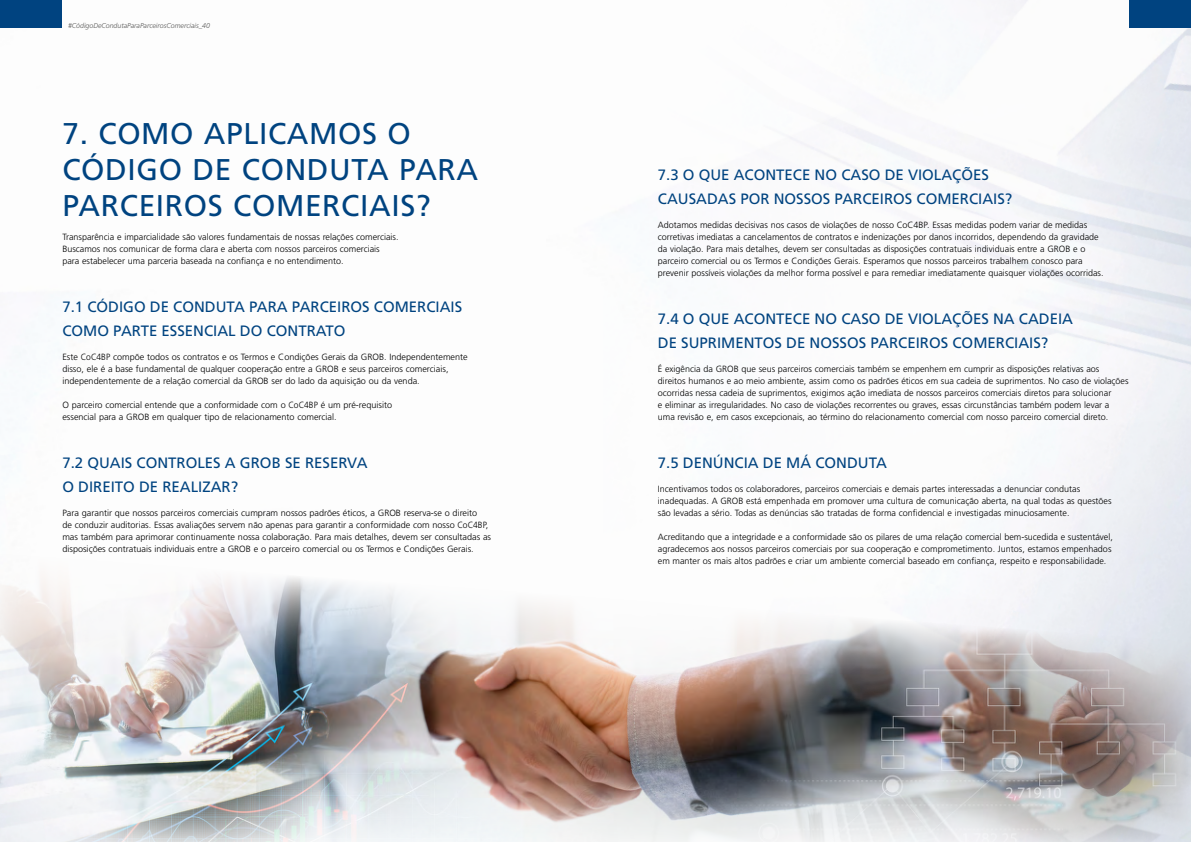
<style>
.page{position:relative;width:1191px;height:842px;background:#fff}
.page>*{position:absolute;margin:0;border:0;box-sizing:border-box;transform-origin:0 0}
.Headline{font:30px/36px "Frutiger LT Pro";letter-spacing:.02em;color:#004380}
.Subheadline{font:15px/24px "Frutiger LT Pro";color:#004380}
._02a_Subhead_Blau{font:300 9px/12px "Frutiger LT Pro";color:#000}
._03b_Grundtext_Versalien_blau_12pt{font:italic 300 7px "Frutiger LT Pro";color:#575756}
</style>
<div class="page">
<div style="left:0;top:0;width:62px;height:28px;background:#004380"></div>
<div style="left:1129px;top:0;width:62px;height:28px;background:#004380"></div>
<img style="left:0;top:553px;width:1191px;height:289px">
<p class="_03b_Grundtext_Versalien_blau_12pt" style="left:68px;top:22px;width:143px">#CódigoDeCondutaParaParceirosComerciais_40</p>
<p class="Headline" style="left:62px;top:116px;width:417px">7. COMO APLICAMOS O<br>CÓDIGO DE CONDUTA PARA<br>PARCEIROS COMERCIAIS?</p>
<p class="_02a_Subhead_Blau" style="left:62px;top:231px;width:338px">Transparência e imparcialidade são valores fundamentais de nossas relações comerciais.<br>Buscamos nos comunicar de forma clara e aberta com nossos parceiros comerciais para estabelecer uma parceria baseada na confiança e no entendimento.</p>
<p class="Subheadline" style="left:62px;top:295px;width:401px">7.1 CÓDIGO DE CONDUTA PARA PARCEIROS COMERCIAIS<br>COMO PARTE ESSENCIAL DO CONTRATO</p>
<p class="_02a_Subhead_Blau" style="left:62px;top:351px;width:407px">Este CoC4BP compõe todos os contratos e os Termos e Condições Gerais da GROB. Independentemente disso, ele é a base fundamental de qualquer cooperação entre a GROB e seus parceiros comerciais, independentemente de a relação comercial da GROB ser do lado da aquisição ou da venda.</p>
<p class="_02a_Subhead_Blau" style="left:62px;top:399px;width:331px">O parceiro comercial entende que a conformidade com o CoC4BP é um pré-requisito essencial para a GROB em qualquer tipo de relacionamento comercial.</p>
<p class="Subheadline" style="left:62px;top:451px;width:307px">7.2 QUAIS CONTROLES A GROB SE RESERVA<br>O DIREITO DE REALIZAR?</p>
<p class="_02a_Subhead_Blau" style="left:62px;top:507px;width:430px">Para garantir que nossos parceiros comerciais cumpram nossos padrões éticos, a GROB reserva-se o direito<br>de conduzir auditorias. Essas avaliações servem não apenas para garantir a conformidade com nosso CoC4BP, mas também para aprimorar continuamente nossa colaboração. Para mais detalhes, devem ser consultadas as disposições contratuais individuais entre a GROB e o parceiro comercial ou os Termos e Condições Gerais.</p>
<p class="Subheadline" style="left:658px;top:163px;width:356px">7.3 O QUE ACONTECE NO CASO DE VIOLAÇÕES<br>CAUSADAS POR NOSSOS PARCEIROS COMERCIAIS?</p>
<p class="_02a_Subhead_Blau" style="left:658px;top:219px;width:447px">Adotamos medidas decisivas nos casos de violações de nosso CoC4BP. Essas medidas podem variar de medidas corretivas imediatas a cancelamentos de contratos e indenizações por danos incorridos, dependendo da gravidade da violação. Para mais detalhes, devem ser consultadas as disposições contratuais individuais entre a GROB e o parceiro comercial ou os Termos e Condições Gerais. Esperamos que nossos parceiros trabalhem conosco para prevenir possíveis violações da melhor forma possível e para remediar imediatamente quaisquer violações ocorridas.</p>
<p class="Subheadline" style="left:658px;top:307px;width:417px">7.4 O QUE ACONTECE NO CASO DE VIOLAÇÕES NA CADEIA<br>DE SUPRIMENTOS DE NOSSOS PARCEIROS COMERCIAIS?</p>
<p class="_02a_Subhead_Blau" style="left:658px;top:363px;width:472px">É exigência da GROB que seus parceiros comerciais também se empenhem em cumprir as disposições relativas aos direitos humanos e ao meio ambiente, assim como os padrões éticos em sua cadeia de suprimentos. No caso de violações ocorridas nessa cadeia de suprimentos, exigimos ação imediata de nossos parceiros comerciais diretos para solucionar<br>e eliminar as irregularidades. No caso de violações recorrentes ou graves, essas circunstâncias também podem levar a uma revisão e, em casos excepcionais, ao término do relacionamento comercial com nosso parceiro comercial direto.</p>
<p class="Subheadline" style="left:658px;top:451px;width:231px">7.5 DENÚNCIA DE MÁ CONDUTA</p>
<p class="_02a_Subhead_Blau" style="left:658px;top:483px;width:455px">Incentivamos todos os colaboradores, parceiros comerciais e demais partes interessadas a denunciar condutas inadequadas. A GROB está empenhada em promover uma cultura de comunicação aberta, na qual todas as questões são levadas a sério. Todas as denúncias são tratadas de forma confidencial e investigadas minuciosamente.</p>
<p class="_02a_Subhead_Blau" style="left:658px;top:531px;width:456px">Acreditando que a integridade e a conformidade são os pilares de uma relação comercial bem-sucedida e sustentável, agradecemos aos nossos parceiros comerciais por sua cooperação e comprometimento. Juntos, estamos empenhados em manter os mais altos padrões e criar um ambiente comercial baseado em confiança, respeito e responsabilidade.</p>
</div>
